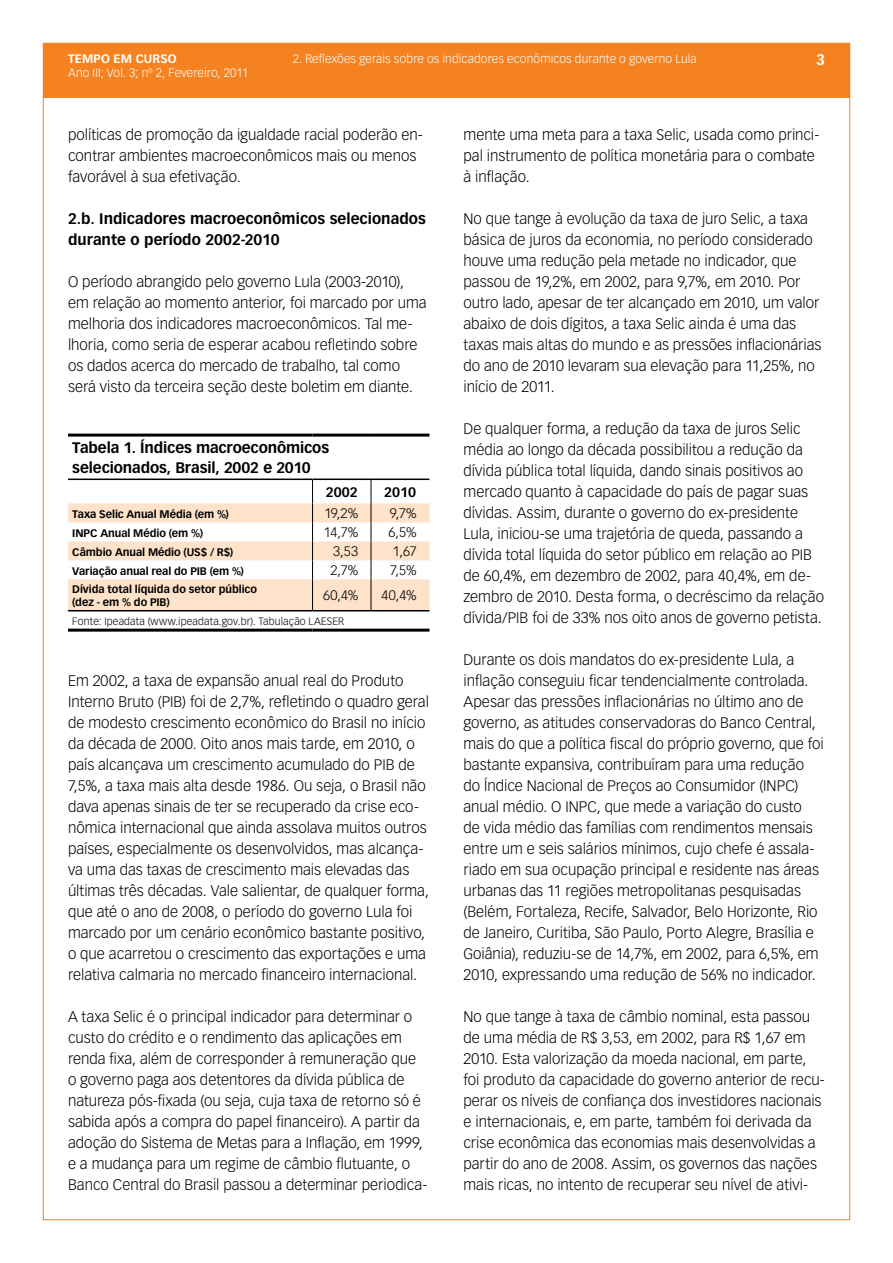
<style>
.page{position:relative;width:893px;height:1263px;background:#fff}
.page>*{position:absolute;margin:0;border:0;box-sizing:border-box;transform-origin:0 0}
.t1{font:300 15px/21px "Vectora LT Std";color:#000}
.t2{font:700 15px/21px "Vectora LT Std";color:#000}
.t3{font:700 15px "Vectora LT Std";color:#fff}
.t4{font:300 13.5px "Vectora LT Std";color:#000}
.t5{font:700 13.5px "Vectora LT Std";color:#000}
.t6{font:300 12px "Vectora LT Std";letter-spacing:.005em;color:#fff}
.t7{font:700 12px "Vectora LT Std";letter-spacing:.01em;color:#fff}
.t8{font:700 10.8px/13.5px "Vectora LT Std";letter-spacing:-.005em;color:#000}
.t9{font:300 10.5px "Vectora LT Std";letter-spacing:.015em;color:#000}
</style>
<div class="page">
<div style="left:43px;top:43px;width:806px;height:55px;background:#f58220"></div>
<hr style="left:68px;top:434px;width:245px;height:3px;background:#000">
<hr style="left:313px;top:434px;width:58px;height:3px;background:#000">
<hr style="left:371px;top:434px;width:58px;height:3px;background:#000">
<hr style="left:68px;top:478px;width:245px;height:2px;background:#000">
<hr style="left:313px;top:478px;width:58px;height:2px;background:#000">
<hr style="left:371px;top:478px;width:58px;height:2px;background:#000">
<hr style="left:68px;top:629px;width:245px;height:3px;background:#000">
<hr style="left:313px;top:629px;width:58px;height:3px;background:#000">
<hr style="left:371px;top:629px;width:58px;height:3px;background:#000">
<svg style="left:68px;top:480px;width:361px;height:131px"></svg>
<hr style="left:312px;top:579px;width:1px;height:31px;background:#000">
<hr style="left:371px;top:579px;width:1px;height:31px;background:#000">
<p class="t6" style="left:293px;top:52px;width:405px">2. Reflexões gerais sobre os indicadores econômicos durante o governo Lula</p>
<p class="t7" style="left:68px;top:51px;width:110px">TEMPO EM CURSO</p>
<p class="t3" style="left:816px;top:51px;width:10px">3</p>
<p class="t6" style="left:68px;top:66px;width:182px">Ano III; Vol. 3; nº 2, Fevereiro, 2011</p>
<p class="t1" style="left:68px;top:124px;width:356px">políticas de promoção da igualdade racial poderão en&shy;contrar ambientes macroeconômicos mais ou menos favorável à sua efetivação.</p>
<p class="t2" style="left:68px;top:208px;width:359px">2.b. Indicadores macroeconômicos selecionados durante o período 2002-2010</p>
<p class="t1" style="left:68px;top:271px;width:360px">O período abrangido pelo governo Lula (2003-2010), em relação ao momento anterior, foi marcado por uma melhoria dos indicadores macroeconômicos. Tal me&shy;lhoria, como seria de esperar acabou refletindo sobre os dados acerca do mercado de trabalho, tal como será visto da terceira seção deste boletim em diante.</p>
<p class="t2" style="left:72px;top:438px;width:258px;line-height:19.5px">Tabela 1. Índices macroeconômicos selecionados, Brasil, 2002 e 2010</p>
<p class="t5" style="left:326px;top:484px;width:33px">2002</p>
<p class="t5" style="left:384px;top:484px;width:33px">2010</p>
<p class="t8" style="left:72px;top:507px;width:158px">Taxa Selic Anual Média (em %)</p>
<p class="t4" style="left:324px;top:506px;width:35px">19,2%</p>
<p class="t4" style="left:390px;top:506px;width:28px">9,7%</p>
<p class="t8" style="left:72px;top:526px;width:132px">INPC Anual Médio (em %)</p>
<p class="t4" style="left:324px;top:525px;width:36px">14,7%</p>
<p class="t4" style="left:389px;top:525px;width:30px">6,5%</p>
<p class="t8" style="left:72px;top:545px;width:163px">Câmbio Anual Médio (US$ / R$)</p>
<p class="t4" style="left:333px;top:543px;width:26px">3,53</p>
<p class="t4" style="left:393px;top:543px;width:25px">1,67</p>
<p class="t8" style="left:72px;top:564px;width:173px">Variação anual real do PIB (em %)</p>
<p class="t4" style="left:330px;top:562px;width:29px">2,7%</p>
<p class="t4" style="left:390px;top:562px;width:28px">7,5%</p>
<p class="t8" style="left:72px;top:582px;width:186px">Dívida total líquida do setor público (dez - em % do PIB)</p>
<p class="t4" style="left:323px;top:588px;width:37px">60,4%</p>
<p class="t4" style="left:382px;top:588px;width:37px">40,4%</p>
<p class="t9" style="left:72px;top:615px;width:273px">Fonte: Ipeadata (www.ipeadata.gov.br). Tabulação LAESER</p>
<p class="t1" style="left:68px;top:670px;width:362px">Em 2002, a taxa de expansão anual real do Produto Interno Bruto (PIB) foi de 2,7%, refletindo o quadro geral de modesto crescimento econômico do Brasil no início da década de 2000. Oito anos mais tarde, em 2010, o país alcançava um crescimento acumulado do PIB de 7,5%, a taxa mais alta desde 1986. Ou seja, o Brasil não dava apenas sinais de ter se recuperado da crise eco&shy;nômica internacional que ainda assolava muitos outros países, especialmente os desenvolvidos, mas alcança&shy;va uma das taxas de crescimento mais elevadas das últimas três décadas. Vale salientar, de qualquer forma, que até o ano de 2008, o período do governo Lula foi marcado por um cenário econômico bastante positivo, o que acarretou o crescimento das exportações e uma relativa calmaria no mercado financeiro internacional.</p>
<p class="t1" style="left:68px;top:1006px;width:361px">A taxa Selic é o principal indicador para determinar o custo do crédito e o rendimento das aplicações em renda fixa, além de corresponder à remuneração que o governo paga aos detentores da dívida pública de natureza pós-fixada (ou seja, cuja taxa de retorno só é sabida após a compra do papel financeiro). A partir da adoção do Sistema de Metas para a Inflação, em 1999, e a mudança para um regime de câmbio flutuante, o Banco Central do Brasil passou a determinar periodica-</p>
<p class="t1" style="left:463px;top:124px;width:357px">mente uma meta para a taxa Selic, usada como princi&shy;pal instrumento de política monetária para o combate à inflação.</p>
<p class="t1" style="left:463px;top:208px;width:359px">No que tange à evolução da taxa de juro Selic, a taxa básica de juros da economia, no período considerado houve uma redução pela metade no indicador, que passou de 19,2%, em 2002, para 9,7%, em 2010. Por outro lado, apesar de ter alcançado em 2010, um valor abaixo de dois dígitos, a taxa Selic ainda é uma das taxas mais altas do mundo e as pressões inflacionárias do ano de 2010 levaram sua elevação para 11,25%, no início de 2011.</p>
<p class="t1" style="left:463px;top:418px;width:362px">De qualquer forma, a redução da taxa de juros Selic média ao longo da década possibilitou a redução da dívida pública total líquida, dando sinais positivos ao mercado quanto à capacidade do país de pagar suas dívidas. Assim, durante o governo do ex-presidente Lula, iniciou-se uma trajetória de queda, passando a dívida total líquida do setor público em relação ao PIB de 60,4%, em dezembro de 2002, para 40,4%, em de&shy;zembro de 2010. Desta forma, o decréscimo da relação dívida/PIB foi de 33% nos oito anos de governo petista.</p>
<p class="t1" style="left:463px;top:649px;width:362px">Durante os dois mandatos do ex-presidente Lula, a inflação conseguiu ficar tendencialmente controlada.<br>Apesar das pressões inflacionárias no último ano de governo, as atitudes conservadoras do Banco Central, mais do que a política fiscal do próprio governo, que foi bastante expansiva, contribuíram para uma redução do Índice Nacional de Preços ao Consumidor (INPC) anual médio. O INPC, que mede a variação do custo<br>de vida médio das famílias com rendimentos mensais entre um e seis salários mínimos, cujo chefe é assala&shy;riado em sua ocupação principal e residente nas áreas urbanas das 11 regiões metropolitanas pesquisadas (Belém, Fortaleza, Recife, Salvador, Belo Horizonte, Rio de Janeiro, Curitiba, São Paulo, Porto Alegre, Brasília e Goiânia), reduziu-se de 14,7%, em 2002, para 6,5%, em 2010, expressando uma redução de 56% no indicador.</p>
<p class="t1" style="left:463px;top:1006px;width:363px">No que tange à taxa de câmbio nominal, esta passou de uma média de R$ 3,53, em 2002, para R$ 1,67 em 2010. Esta valorização da moeda nacional, em parte, foi produto da capacidade do governo anterior de recu&shy;perar os níveis de confiança dos investidores nacionais e internacionais, e, em parte, também foi derivada da crise econômica das economias mais desenvolvidas a partir do ano de 2008. Assim, os governos das nações mais ricas, no intento de recuperar seu nível de ativi-</p>
</div>
